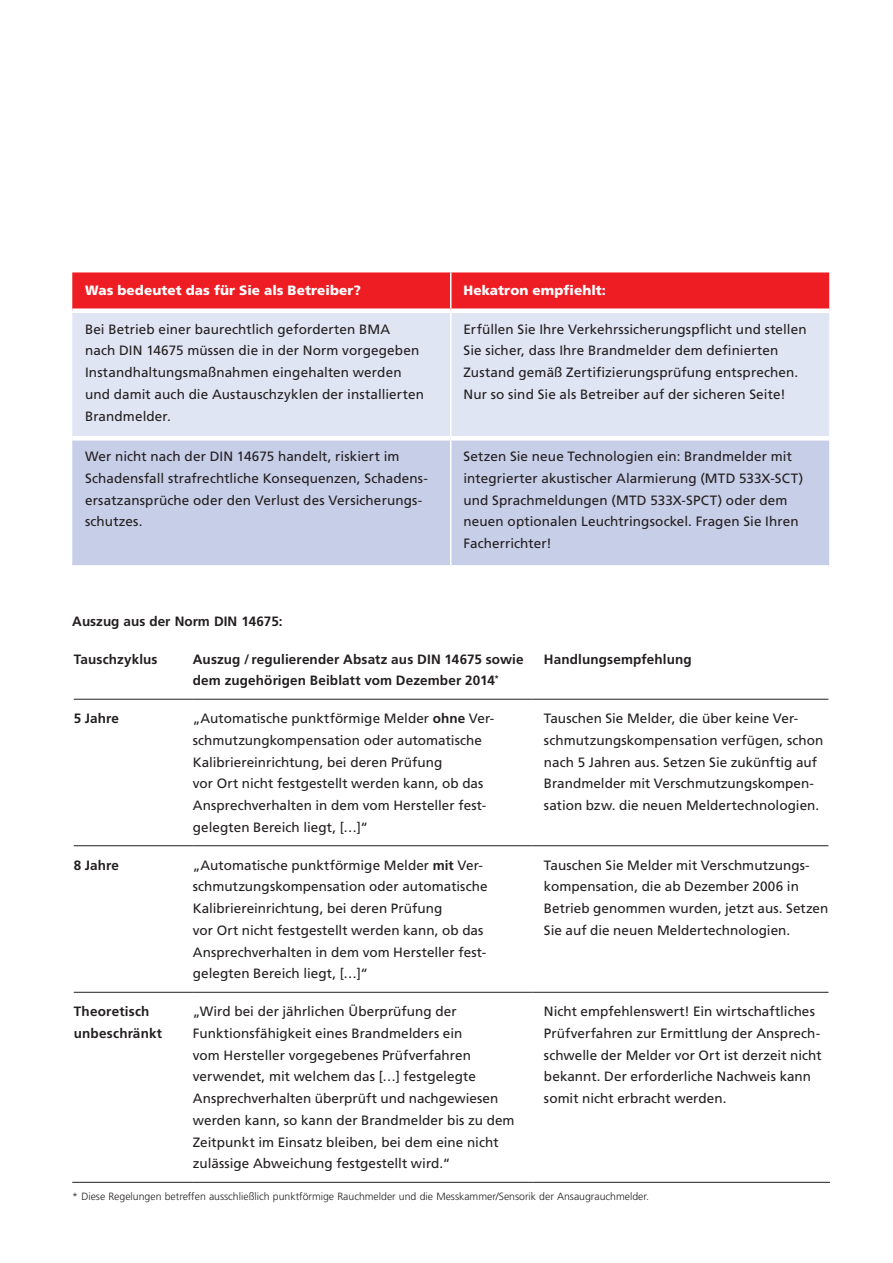
<style>
.page{position:relative;width:893px;height:1263px;background:#fff}
.page>*{position:absolute;margin:0;border:0;box-sizing:border-box;transform-origin:0 0}
.t1{font:13.5px/21.8px "Frutiger LT Pro";letter-spacing:.005em;color:#231f20}
.t2{font:700 13.5px/21.8px "Frutiger LT Pro";letter-spacing:.01em;color:#231f20}
.t3{font:900 13.5px "Frutiger LT Pro";letter-spacing:.005em;color:#fff}
.t4{font:300 10.5px "Frutiger";color:#231f20}
.s1{font-weight:700}
</style>
<div class="page">
<svg style="left:74px;top:846px;width:754px;height:336px"></svg>
<hr style="left:191px;top:846px;width:2px;height:146px;background:#fff">
<hr style="left:531px;top:846px;width:2px;height:146px;background:#fff">
<hr style="left:191px;top:993px;width:2px;height:189px;background:#fff">
<hr style="left:531px;top:993px;width:2px;height:189px;background:#fff">
<hr style="left:74px;top:845px;width:118px;height:1px;background:#231f20">
<hr style="left:192px;top:845px;width:340px;height:1px;background:#231f20">
<hr style="left:532px;top:845px;width:296px;height:1px;background:#231f20">
<hr style="left:74px;top:992px;width:118px;height:1px;background:#231f20">
<hr style="left:192px;top:992px;width:340px;height:1px;background:#231f20">
<hr style="left:532px;top:992px;width:296px;height:1px;background:#231f20">
<hr style="left:72px;top:1182px;width:120px;height:1px;background:#231f20">
<hr style="left:192px;top:1182px;width:340px;height:1px;background:#231f20">
<hr style="left:532px;top:1182px;width:298px;height:1px;background:#231f20">
<hr style="left:74px;top:699px;width:118px;height:1px;background:#231f20">
<hr style="left:192px;top:699px;width:340px;height:1px;background:#231f20">
<hr style="left:532px;top:699px;width:296px;height:1px;background:#231f20">
<div style="left:72px;top:272px;width:757px;height:36px;background:#ee1d23"></div>
<div style="left:72px;top:313px;width:757px;height:123px;background:#e0e5f3"></div>
<div style="left:72px;top:441px;width:757px;height:124px;background:#c7cee7"></div>
<hr style="left:450px;top:272px;width:1px;height:36px;background:#fff">
<hr style="left:450px;top:313px;width:1px;height:123px;background:#fff">
<hr style="left:450px;top:441px;width:1px;height:124px;background:#fff">
<p class="t3" style="left:85px;top:282px;width:277px">Was bedeutet das für Sie als Betreiber?</p>
<p class="t3" style="left:463px;top:282px;width:144px">Hekatron empfiehlt:</p>
<p class="t1" style="left:85px;top:318px;width:340px">Bei Betrieb einer baurechtlich geforderten BMA<br>nach DIN 14675 müssen die in der Norm vorgegeben Instandhaltungsmaßnahmen eingehalten werden und damit auch die Austauschzyklen der installierten Brandmelder.</p>
<p class="t1" style="left:463px;top:318px;width:345px">Erfüllen Sie Ihre Verkehrssicherungspflicht und stellen Sie sicher, dass Ihre Brandmelder dem definierten Zustand gemäß Zertifizierungsprüfung entsprechen.<br>Nur so sind Sie als Betreiber auf der sicheren Seite!</p>
<p class="t1" style="left:85px;top:446px;width:343px">Wer nicht nach der DIN 14675 handelt, riskiert im Schadensfall strafrechtliche Konsequenzen, Schadens&shy;ersatzansprüche oder den Verlust des Versicherungs&shy;schutzes.</p>
<p class="t1" style="left:463px;top:446px;width:341px">Setzen Sie neue Technologien ein: Brandmelder mit integrierter akustischer Alarmierung (MTD 533X-SCT) und Sprachmeldungen (MTD 533X-SPCT) oder dem neuen optionalen Leuchtringsockel. Fragen Sie Ihren Facherrichter!</p>
<p class="t2" style="left:72px;top:610px;width:212px">Auszug aus der Norm DIN 14675:</p>
<p class="t2" style="left:74px;top:648px;width:85px">Tauschzyklus</p>
<p class="t2" style="left:193px;top:648px;width:332px">Auszug / regulierender Absatz aus DIN 14675 sowie dem zugehörigen Beiblatt vom Dezember 2014<sup>*</sup></p>
<p class="t2" style="left:544px;top:648px;width:149px">Handlungsempfehlung</p>
<p class="t2" style="left:74px;top:708px;width:47px">5 Jahre</p>
<p class="t1" style="left:193px;top:708px;width:303px">„Automatische punktförmige Melder <span class="s1">ohne</span> Ver&shy;schmutzungkompensation oder automatische Kalibriereinrichtung, bei deren Prüfung<br>vor Ort nicht festgestellt werden kann, ob das Ansprechverhalten in dem vom Hersteller fest&shy;gelegten Bereich liegt, […]“</p>
<p class="t1" style="left:544px;top:708px;width:281px">Tauschen Sie Melder, die über keine Ver-- schmutzungskompensation verfügen, schon nach 5 Jahren aus. Setzen Sie zukünftig auf Brandmelder mit Verschmutzungskompen&shy;sation bzw. die neuen Meldertechnologien.</p>
<p class="t2" style="left:74px;top:854px;width:47px">8 Jahre</p>
<p class="t1" style="left:193px;top:854px;width:296px">„Automatische punktförmige Melder <span class="s1">mit</span> Ver&shy;schmutzungskompensation oder automatische Kalibriereinrichtung, bei deren Prüfung<br>vor Ort nicht festgestellt werden kann, ob das Ansprechverhalten in dem vom Hersteller fest&shy;gelegten Bereich liegt, […]“</p>
<p class="t1" style="left:544px;top:854px;width:286px">Tauschen Sie Melder mit Verschmutzungs&shy;kompensation, die ab Dezember 2006 in Betrieb genommen wurden, jetzt aus. Setzen Sie auf die neuen Meldertechnologien.</p>
<p class="t2" style="left:74px;top:1001px;width:90px">Theoretisch unbeschränkt</p>
<p class="t1" style="left:193px;top:1001px;width:323px">„Wird bei der jährlichen Überprüfung der Funktionsfähigkeit eines Brandmelders ein<br>vom Hersteller vorgegebenes Prüfverfahren verwendet, mit welchem das […] festgelegte Ansprechverhalten überprüft und nachgewiesen werden kann, so kann der Brandmelder bis zu dem Zeitpunkt im Einsatz bleiben, bei dem eine nicht zulässige Abweichung festgestellt wird.“</p>
<p class="t1" style="left:544px;top:1001px;width:279px">Nicht empfehlenswert! Ein wirtschaftliches Prüfverfahren zur Ermittlung der Ansprech&shy;schwelle der Melder vor Ort ist derzeit nicht bekannt. Der erforderliche Nachweis kann somit nicht erbracht werden.</p>
<p class="t4" style="left:72px;top:1190px;width:578px">* Diese Regelungen betreffen ausschließlich punktförmige Rauchmelder und die Messkammer/Sensorik der Ansaugrauchmelder.</p>
</div>
